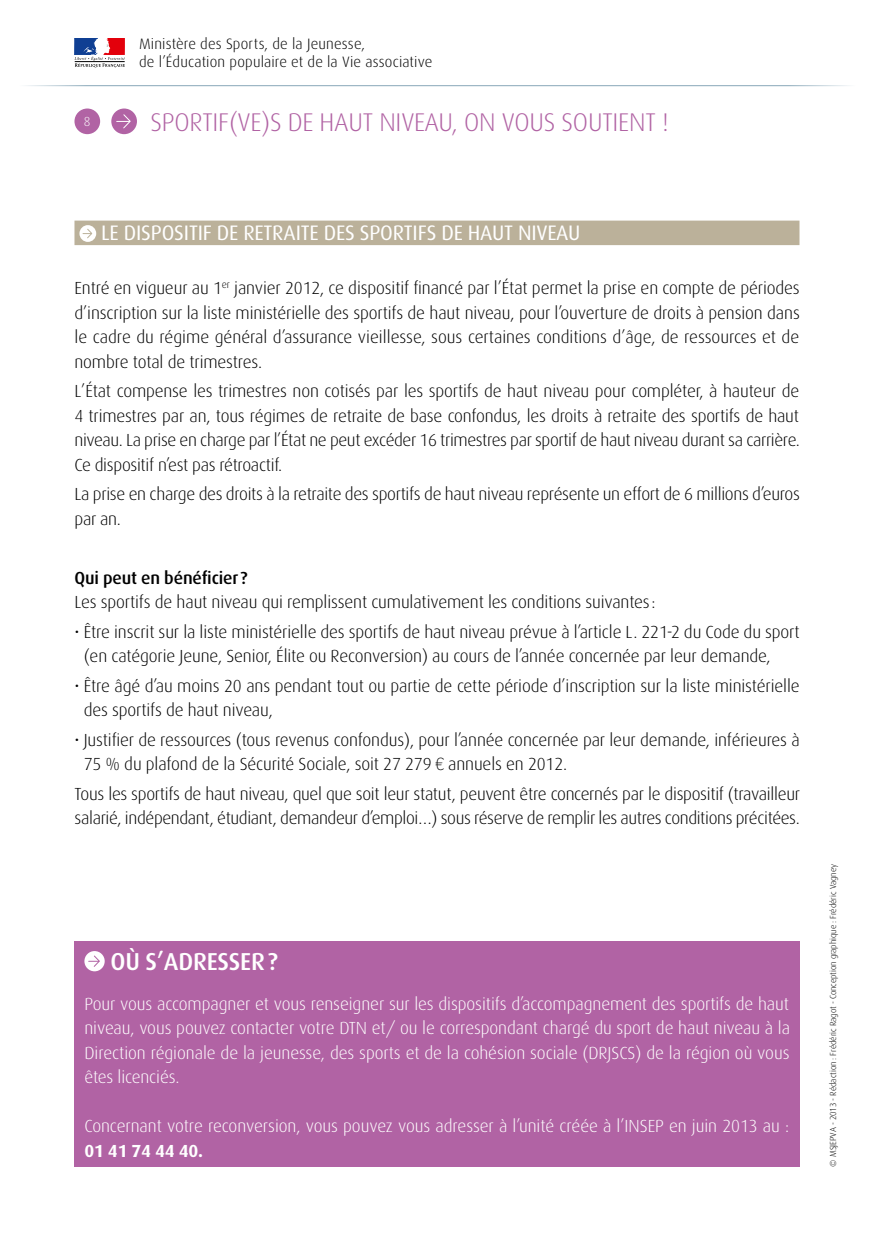
<style>
.page{position:relative;width:874px;height:1241px;background:#fff}
.page>*{position:absolute;margin:0;border:0;box-sizing:border-box;transform-origin:0 0}
.t1{font:300 25.55px "Dax";letter-spacing:-.01em;color:#b163a4}
.t2{font:500 24.5px "Dax";letter-spacing:-.01em;color:#fff}
.t3{font:21px "Dax";letter-spacing:-.01em;color:#fff}
.t4{font:300 17.5px/24.5px "Dax";letter-spacing:-.01em;color:#000}
.t5{font:300 17.5px/24.5px "Dax";letter-spacing:-.005em;color:#fff}
.t6{font:500 17.5px "Dax";letter-spacing:-.01em;color:#000}
.t7{font:700 17.5px "Dax";letter-spacing:-.01em;color:#fff}
.t8{font:300 15.05px/18px "Dax";letter-spacing:.01em;color:#000}
.t9{font:300 13.12px "Dax";color:#fff}
.t10{font:300 8.75px "Dax";letter-spacing:-.01em;color:#000}
.s1{font-family:"Helvetica Neue LT Std";font-weight:100;font-stretch:condensed}
</style>
<div class="page">
<div style="left:74px;top:108px;width:26px;height:26px;background:#b163a4;border-radius:50%"></div>
<div style="left:111px;top:108px;width:26px;height:26px;background:#b163a4;border-radius:50%"></div>
<svg style="left:117px;top:114px;width:14px;height:14px"></svg>
<svg style="left:74px;top:38px;width:51px;height:30px"></svg>
<hr style="left:16px;top:85px;width:421px;height:1px;background:#88a7b8">
<hr style="left:437px;top:85px;width:420px;height:1px;background:#88a7b8">
<div style="left:74px;top:220px;width:725px;height:25px;background:#bbb19a"></div>
<div style="left:79px;top:225px;width:17px;height:17px;background:#fff;border-radius:50%"></div>
<svg style="left:83px;top:228px;width:10px;height:11px"></svg>
<div style="left:74px;top:941px;width:725px;height:225px;background:#b163a4"></div>
<svg style="left:84px;top:950px;width:21px;height:21px"></svg>
<svg style="left:89px;top:955px;width:11px;height:11px"></svg>
<p class="t9" style="left:84px;top:115px;width:8px">8</p>
<p class="t8" style="left:139px;top:35px;width:295px">Ministère des Sports, de la Jeunesse,<br>de l’Éducation populaire et de la Vie associative</p>
<h1 class="t1" style="left:150px;top:108px;width:519px">Sportif(VE)S de haut niveau, on vous soutient !</h1>
<p class="t3" style="left:101px;top:221px;width:33px">LE DISPOSI</p>
<p class="t3" style="left:189px;top:221px;width:146px">TIF DE RETRAITEDES</p>
<p class="t3" style="left:359px;top:221px;width:12px">SPOR</p>
<p class="t3" style="left:403px;top:221px;width:178px">TIFS DE HAUT NIVEAU</p>
<p class="t4" style="left:74px;top:276px;width:726px;text-align:justify">Entré en vigueur au 1<sup>er</sup> janvier 2012, ce dispositif financé par l’État permet la prise en compte de périodes d’inscription sur la liste ministérielle des sportifs de haut niveau, pour l’ouverture de droits à pension dans le cadre du régime général d’assurance vieillesse, sous certaines conditions d’âge, de ressources et de nombre total de trimestres.</p>
<p class="t4" style="left:74px;top:379px;width:726px;text-align:justify">L’État compense les trimestres non cotisés par les sportifs de haut niveau pour compléter, à hauteur de 4 trimestres par an, tous régimes de retraite de base confondus, les droits à retraite des sportifs de haut niveau. La prise en charge par l’État ne peut excéder 16 trimestres par sportif de haut niveau durant sa carrière.<br>Ce dispositif n’est pas rétroactif.</p>
<p class="t4" style="left:74px;top:482px;width:726px">La prise en charge des droits à la retraite des sportifs de haut niveau représente un effort de 6 millions d’euros par an.</p>
<p class="t6" style="left:74px;top:567px;width:175px">Qui peut en bénéficier?</p>
<p class="t4" style="left:74px;top:590px;width:582px">Les sportifs de haut niveau qui remplissent cumulativement les conditions suivantes:</p>
<p class="t4" style="left:84px;top:619px;width:717px;text-indent:-9px">• Être inscrit sur la liste ministérielle des sportifs de haut niveau prévue à l’article L. 221-2 du Code du sport (en catégorie Jeune, Senior, Élite ou Reconversion) au cours de l’année concernée par leur demande,</p>
<p class="t4" style="left:84px;top:673px;width:717px;text-indent:-9px">• Être âgé d’au moins 20 ans pendant tout ou partie de cette période d’inscription sur la liste ministérielle des sportifs de haut niveau,</p>
<p class="t4" style="left:84px;top:727px;width:717px;text-indent:-9px">• Justifier de ressources (tous revenus confondus), pour l’année concernée par leur demande, inférieures à<br>75 % du plafond de la Sécurité Sociale, soit 27 279 <span class="s1">€</span> annuels en 2012.</p>
<p class="t4" style="left:74px;top:781px;width:726px">Tous les sportifs de haut niveau, quel que soit leur statut, peuvent être concernés par le dispositif (travailleur salarié, indépendant, étudiant, demandeur d’emploi…) sous réserve de remplir les autres conditions précitées.</p>
<h2 class="t2" style="left:110px;top:947px;width:169px">Où S’ADRESSER?</h2>
<p class="t5" style="left:84px;top:991px;width:705px">Pour vous accompagner et vous renseigner sur les dispositifs d’accompagnement des sportifs de haut niveau, vous pouvez contacter votre DTN</p>
<p class="t5" style="left:84px;top:1015px;width:706px;text-align:justify;text-indent:287px">et/ ou le correspondant chargé du sport de haut niveau à la Direction régionale de la jeunesse, des sports et de la cohésion sociale (DRJSCS) de la région où vous êtes licenciés.</p>
<p class="t5" style="left:84px;top:1113px;width:706px">Concernant votre reconversion, vous pouvez vous adresser à l’unité créée à l’INSEP en juin 2013 au :</p>
<p class="t7" style="left:84px;top:1140px;width:120px">01 41 74 44 40.</p>
<p class="t10" style="left:827px;top:1166px;width:304px;rotate:-90deg">© MSJEPVA - 2013 - Rédaction : Frédéric Ragot - Conception graphique : Frédéric Vagney</p>
</div>
